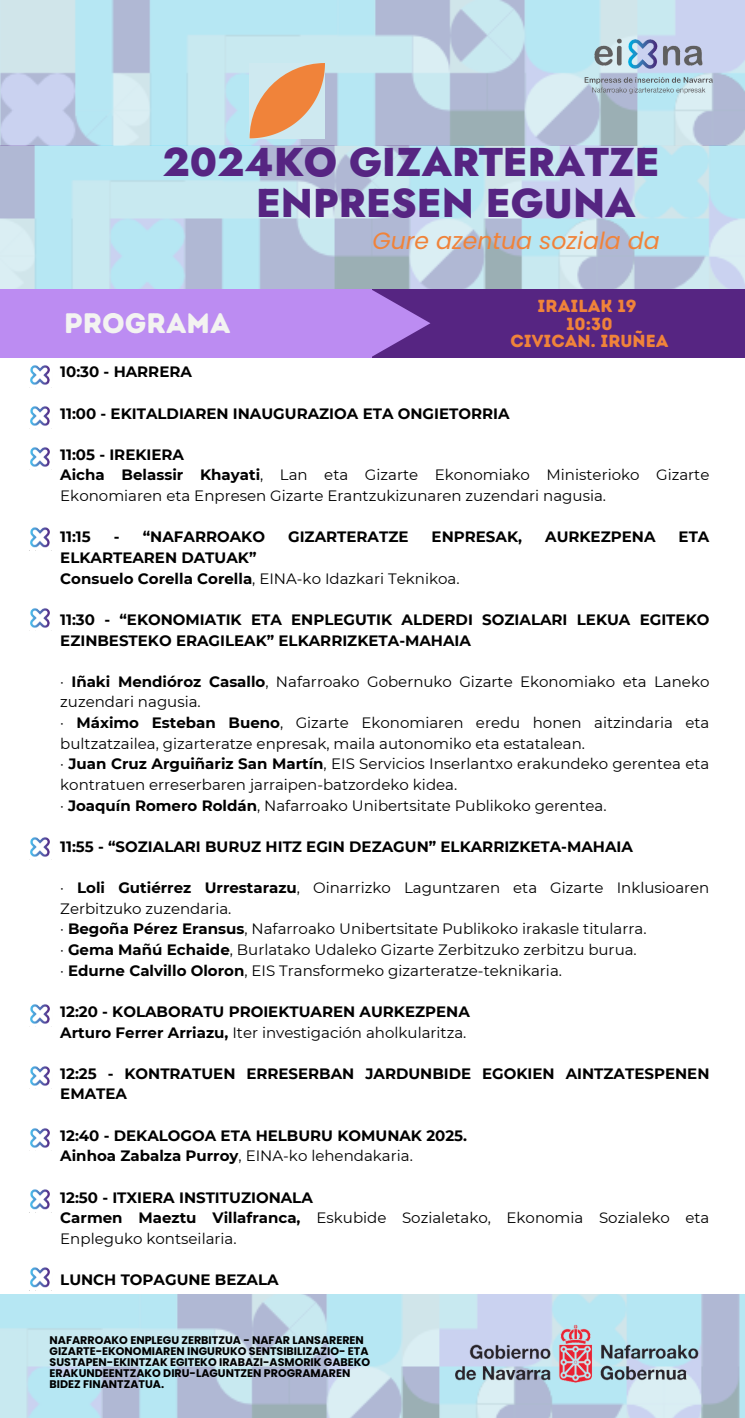
<style>
.page{position:relative;width:745px;height:1418px;background:#fff}
.page>*{position:absolute;margin:0;border:0;box-sizing:border-box;transform-origin:0 0}
.t1{font:800 40.12px/41.2px "Jost";color:#562582}
.t2{font:28.25px "Intro Rust Base";color:#f3f3f1}
.t3{font:italic 23.5px "Poppins";color:#f0833a}
.t4{font:17.5px/17.8px "Intro Rust Base";color:#f0833a;text-align:center}
.t5{font:15px/20.6px "Montserrat";color:#000}
.t6{font:700 15px/20.6px "Montserrat";color:#000}
.t7{font:700 11.12px/11.1px "Poppins";color:#000}
.s1{font-weight:700}
.s2{font-weight:400}
</style>
<div class="page">
<img style="left:0;top:0;width:744px;height:289px">
<img style="left:0;top:1294px;width:744px;height:123px">
<img style="left:455px;top:1323px;width:254px;height:62px">
<img style="left:558px;top:0;width:180px;height:128px">
<img style="left:30px;top:365px;width:20px;height:20px">
<img style="left:30px;top:406px;width:20px;height:20px">
<img style="left:29px;top:447px;width:23px;height:23px">
<img style="left:30px;top:527px;width:20px;height:21px">
<img style="left:30px;top:608px;width:20px;height:20px">
<img style="left:30px;top:837px;width:20px;height:20px">
<img style="left:30px;top:1004px;width:20px;height:20px">
<img style="left:30px;top:1066px;width:20px;height:20px">
<img style="left:30px;top:1128px;width:20px;height:20px">
<img style="left:30px;top:1189px;width:20px;height:21px">
<img style="left:30px;top:1267px;width:20px;height:21px">
<div style="left:0;top:289px;width:372px;height:68px;background:#bc8cf2"></div>
<div style="left:372px;top:289px;width:372px;height:68px;background:#562582"></div>
<svg style="left:372px;top:290px;width:58px;height:67px"></svg>
<svg style="left:249px;top:63px;width:75px;height:75px"></svg>
<p class="t1" style="left:256px;top:141px;width:405px;text-indent:-94px">2024KO GIZARTERATZE<br>ENPRESEN EGUNA</p>
<p class="t3" style="left:372px;top:225px;width:288px">Gure azentua soziala da</p>
<p class="t2" style="left:64px;top:306px;width:168px">PROGRAMA</p>
<p class="t4" style="left:510px;top:297px;width:160px">IRAILAK 19<br>10:30<br>CIVICAN. IRUÑEA</p>
<p class="t6" style="left:60px;top:362px;width:133px">10:30 - HARRERA</p>
<p class="t6" style="left:60px;top:403px;width:450px">11:00 - EKITALDIAREN INAUGURAZIOA ETA ONGIETORRIA</p>
<p class="t5" style="left:60px;top:444px;width:650px"><span class="s1">11:05 - IREKIERA<br>Aicha Belassir Khayati</span>, Lan eta Gizarte Ekonomiako Ministerioko Gizarte<br>Ekonomiaren eta Enpresen Gizarte Erantzukizunaren zuzendari nagusia.</p>
<p class="t6" style="left:60px;top:527px;width:32px">11:15</p>
<p class="t6" style="left:114px;top:527px;width:152px">- “NAFARROAKO</p>
<p class="t6" style="left:288px;top:527px;width:122px">GIZARTERATZE</p>
<p class="t6" style="left:431px;top:527px;width:92px">ENPRESAK,</p>
<p class="t6" style="left:545px;top:527px;width:112px">AURKEZPENA</p>
<p class="t6" style="left:678px;top:527px;width:32px">ETA</p>
<p class="t6" style="left:60px;top:547px;width:400px">ELKARTEAREN DATUAK”<br>Consuelo Corella Corella<span class="s2">, EINA-ko Idazkari Teknikoa.</span></p>
<p class="t6" style="left:60px;top:609px;width:650px">11:30 - “EKONOMIATIK ETA ENPLEGUTIK ALDERDI SOZIALARI LEKUA EGITEKO<br>EZINBESTEKO ERAGILEAK” ELKARRIZKETA-MAHAIA</p>
<p class="t5" style="left:60px;top:671px;width:650px">· <span class="s1">Iñaki Mendióroz Casallo</span>, Nafarroako Gobernuko Gizarte Ekonomiako eta Laneko zuzendari nagusia.<br>· <span class="s1">Máximo Esteban Bueno</span>, Gizarte Ekonomiaren eredu honen aitzindaria eta bultzatzailea, gizarteratze enpresak, maila autonomiko eta estatalean.<br>· <span class="s1">Juan Cruz Arguiñariz San Martín</span>, EIS Servicios Inserlantxo erakundeko gerentea eta kontratuen erreserbaren jarraipen-batzordeko kidea.<br>· <span class="s1">Joaquín Romero Roldán</span>, Nafarroako Unibertsitate Publikoko gerentea.</p>
<p class="t6" style="left:60px;top:836px;width:574px">11:55 - “SOZIALARI BURUZ HITZ EGIN DEZAGUN” ELKARRIZKETA-MAHAIA</p>
<p class="t5" style="left:60px;top:877px;width:650px">· <span class="s1">Loli Gutiérrez Urrestarazu</span>, Oinarrizko Laguntzaren eta Gizarte Inklusioaren Zerbitzuko zuzendaria.<br>· <span class="s1">Begoña Pérez Eransus</span>, Nafarroako Unibertsitate Publikoko irakasle titularra.<br>· <span class="s1">Gema Mañú Echaide</span>, Burlatako Udaleko Gizarte Zerbitzuko zerbitzu burua.<br>· <span class="s1">Edurne Calvillo Oloron</span>, EIS Transformeko gizarteratze-teknikaria.</p>
<p class="t6" style="left:60px;top:1001px;width:411px">12:20 - KOLABORATU PROIEKTUAREN AURKEZPENA<br>Arturo Ferrer Arriazu, <span class="s2">Iter investigación aholkularitza.</span></p>
<p class="t6" style="left:60px;top:1063px;width:650px">12:25 - KONTRATUEN ERRESERBAN JARDUNBIDE EGOKIEN AINTZATESPENEN<br>EMATEA</p>
<p class="t6" style="left:60px;top:1125px;width:408px">12:40 - DEKALOGOA ETA HELBURU KOMUNAK 2025.<br>Ainhoa Zabalza Purroy<span class="s2">, EINA-ko lehendakaria.</span></p>
<p class="t5" style="left:60px;top:1187px;width:650px"><span class="s1">12:50 - ITXIERA INSTITUZIONALA<br>Carmen Maeztu Villafranca,</span> Eskubide Sozialetako, Ekonomia Sozialeko eta<br>Enpleguko kontseilaria.</p>
<p class="t6" style="left:60px;top:1269px;width:220px">LUNCH TOPAGUNE BEZALA</p>
<p class="t7" style="left:50px;top:1334px;width:322px">NAFARROAKO ENPLEGU ZERBITZUA - NAFAR LANSAREREN GIZARTE-EKONOMIAREN INGURUKO SENTSIBILIZAZIO- ETA SUSTAPEN-EKINTZAK EGITEKO IRABAZI-ASMORIK GABEKO ERAKUNDEENTZAKO DIRU-LAGUNTZEN PROGRAMAREN BIDEZ FINANTZATUA.</p>
</div>
